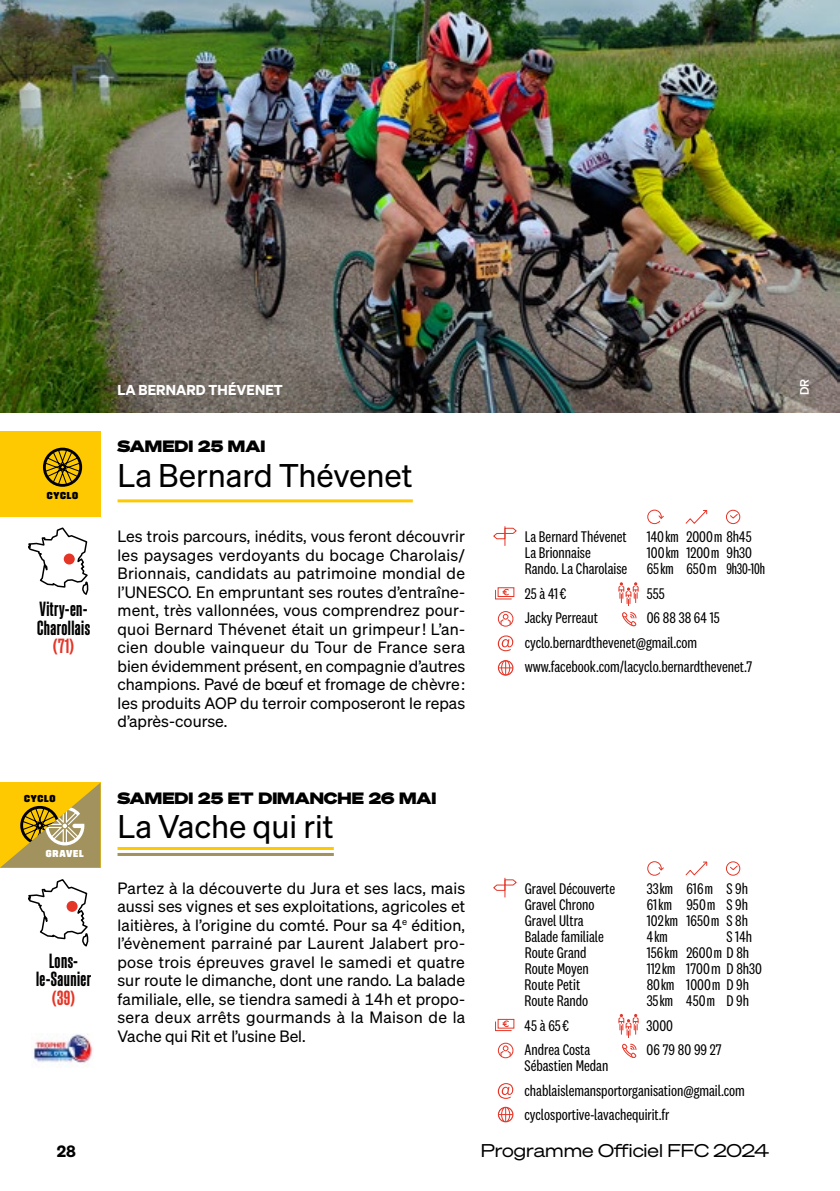
<style>
.page{position:relative;width:840px;height:1191px;background:#fff}
.page>*{position:absolute;margin:0;border:0;box-sizing:border-box;transform-origin:0 0}
.t1{font:32px "Sohne Buch";color:#000}
.t2{font:600 20px/18.4px "Sohne Schmal";letter-spacing:.02em;color:#000;text-align:center}
.t3{font:600 20px "Sohne Schmal";color:#e53527}
.t4{font:18px "Sohne Breit Buch";color:#000}
.t5{font:16px/18.4px "Sohne Buch";color:#000;text-align:justify}
.t6{font:16px/24.6px "National 2 Condensed";color:#000}
.t7{font:16px "Sohne Breit Extrafett";color:#000}
.t8{font:16px "National 2 Compressed";color:#000}
.t9{font:16px "Sohne Dreiviertelfett";color:#000}
.t10{font:14px "Sohne Dreiviertelfett";letter-spacing:.005em;color:#fff}
.t11{font:12px "Sohne Kraftig";color:#fff}
.t12{font:10px "Trim Poster Hefty";letter-spacing:.075em;color:#000}
.t13{font:10px "Trim Poster Hefty";letter-spacing:.075em;color:#fff}
.s1{font-family:"National 2 Compressed"}
.s2{font-family:"National 2 Condensed"}
</style>
<div class="page">
<svg style="left:493px;top:526px;width:24px;height:19px"></svg>
<svg style="left:493px;top:878px;width:24px;height:19px"></svg>
<svg style="left:685px;top:510px;width:22px;height:14px"></svg>
<svg style="left:685px;top:861px;width:22px;height:15px"></svg>
<svg style="left:728px;top:513px;width:9px;height:6px"></svg>
<svg style="left:728px;top:864px;width:9px;height:6px"></svg>
<div style="left:725px;top:510px;width:14px;height:14px;border:1px solid #e53527;border-radius:50%"></div>
<div style="left:725px;top:861px;width:14px;height:14px;border:1px solid #e53527;border-radius:50%"></div>
<svg style="left:647px;top:509px;width:17px;height:15px"></svg>
<svg style="left:647px;top:861px;width:17px;height:15px"></svg>
<div style="left:497px;top:1019px;width:17px;height:9px;border:1px solid #e53527"></div>
<svg style="left:495px;top:1020px;width:17px;height:11px"></svg>
<svg style="left:499px;top:1045px;width:12px;height:12px"></svg>
<div style="left:497px;top:1042px;width:16px;height:16px;border:1px solid #e53527;border-radius:50%"></div>
<svg style="left:618px;top:1014px;width:20px;height:44px"></svg>
<svg style="left:497px;top:1083px;width:16px;height:15px"></svg>
<svg style="left:499px;top:1108px;width:13px;height:13px"></svg>
<div style="left:497px;top:1106px;width:16px;height:16px;border:1px solid #e53527;border-radius:50%"></div>
<svg style="left:28px;top:879px;width:61px;height:68px"></svg>
<div style="left:66px;top:900px;width:12px;height:12px;background:#e53527;border-radius:50%"></div>
<div style="left:65px;top:899px;width:14px;height:14px;border:2px solid #fff;border-radius:50%"></div>
<img style="left:33px;top:1034px;width:60px;height:29px">
<hr style="left:117px;top:847px;width:216px;height:3px;background:#fec900">
<hr style="left:117px;top:853px;width:216px;height:3px;background:#a2925d">
<svg style="left:0;top:782px;width:100px;height:85px"></svg>
<div style="left:497px;top:587px;width:17px;height:10px;border:1px solid #e53527"></div>
<svg style="left:495px;top:588px;width:17px;height:12px"></svg>
<svg style="left:499px;top:614px;width:12px;height:12px"></svg>
<div style="left:497px;top:611px;width:16px;height:15px;border:1px solid #e53527;border-radius:50%"></div>
<svg style="left:618px;top:582px;width:20px;height:45px"></svg>
<svg style="left:497px;top:635px;width:16px;height:16px"></svg>
<svg style="left:499px;top:660px;width:13px;height:15px"></svg>
<div style="left:497px;top:660px;width:16px;height:15px;border:1px solid #e53527;border-radius:50%"></div>
<svg style="left:28px;top:527px;width:61px;height:68px"></svg>
<div style="left:63px;top:553px;width:12px;height:12px;background:#e53527;border-radius:50%"></div>
<div style="left:62px;top:552px;width:14px;height:14px;border:2px solid #fff;border-radius:50%"></div>
<hr style="left:117px;top:499px;width:295px;height:3px;background:#fec900">
<div style="left:0;top:431px;width:100px;height:85px;background:#fec900"></div>
<div style="left:43px;top:447px;width:39px;height:40px;border:3px solid #000;border-radius:50%"></div>
<svg style="left:44px;top:448px;width:37px;height:38px"></svg>
<img style="left:0;top:0;width:839px;height:412px">
<p class="t10" style="left:117px;top:381px;width:167px">LA BERNARD THÉVENET</p>
<p class="t11" style="left:796px;top:395px;width:18px;rotate:-90deg">DR</p>
<p class="t12" style="left:47px;top:490px;width:33px">CYCLO</p>
<p class="t2" style="left:37px;top:600px;width:54px;text-align:left">Vitry-en-<br>Charollais</p>
<p class="t3" style="left:53px;top:635px;width:23px">(71)</p>
<p class="t12" style="left:24px;top:793px;width:33px">CYCLO</p>
<p class="t13" style="left:46px;top:848px;width:39px">GRAVEL</p>
<p class="t2" style="left:36px;top:951px;width:57px">Lons&shy;le-Saunier</p>
<p class="t3" style="left:52px;top:987px;width:25px">(39)</p>
<p class="t7" style="left:117px;top:435px;width:149px">SAMEDI 25 MAI</p>
<h1 class="t1" style="left:117px;top:455px;width:296px">La Bernard Thévenet</h1>
<p class="t5" style="left:117px;top:526px;width:349px">Les trois parcours, inédits, vous feront découvrir les paysages verdoyants du bocage Charolais/ Brionnais, candidats au patrimoine mondial de l’UNESCO. En empruntant ses routes d’entraîne&shy;ment, très vallonnées, vous comprendrez pour&shy;quoi Bernard Thévenet était un grimpeur ! L’an&shy;cien double vainqueur du Tour de France sera bien évidemment présent, en compagnie d’autres champions. Pavé de bœuf et fromage de chèvre : les produits AOP du terroir composeront le repas d’après-course.</p>
<p class="t6" style="left:524px;top:529px;width:228px;line-height:16px">La Bernard Thévenet 140<span class="s1">km</span> 2000<span class="s1">m</span> 8h45<br>La Brionnaise</p>
<p class="t6" style="left:524px;top:545px;width:242px;line-height:16px;text-indent:122px">100<span class="s1">km</span> 1200<span class="s1">m</span> 9h30<br>Rando. La Charolaise 65<span class="s1">km</span> 650m <span class="s1">9h30-10h</span></p>
<p class="t6" style="left:524px;top:581px;width:43px">25 à 41€</p>
<p class="t6" style="left:646px;top:581px;width:20px">555</p>
<p class="t6" style="left:524px;top:605px;width:75px">Jacky Perreaut</p>
<p class="t6" style="left:524px;top:605px;width:229px;text-indent:122px">06 88 38 64 15 cyclo.bernardthevenet@gmail.com www.facebook.com/lacyclo.bernardthevenet.7</p>
<p class="t7" style="left:117px;top:787px;width:320px">SAMEDI 25 ET DIMANCHE 26 MAI</p>
<h1 class="t1" style="left:117px;top:807px;width:218px">La Vache qui rit</h1>
<p class="t5" style="left:117px;top:878px;width:349px">Partez à la découverte du Jura et ses lacs, mais aussi ses vignes et ses exploitations, agricoles et laitières, à l’origine du comté. Pour sa 4<sup>e</sup> édition, l’évènement parrainé par Laurent Jalabert pro&shy;pose trois épreuves gravel le samedi et quatre sur route le dimanche, dont une rando. La balade familiale, elle, se tiendra samedi à 14h et propo&shy;sera deux arrêts gourmands à la Maison de la Vache qui Rit et l’usine Bel.</p>
<p class="t6" style="left:524px;top:876px;width:92px">Gravel Découverte</p>
<p class="t6" style="left:646px;top:876px;width:103px">33<span class="s1">km</span> 616<span class="s1">m</span> S 9h</p>
<p class="t6" style="left:524px;top:892px;width:71px">Gravel Chrono</p>
<p class="t6" style="left:646px;top:892px;width:103px">61<span class="s1">km</span> 950<span class="s1">m</span> S 9h</p>
<p class="t6" style="left:524px;top:908px;width:60px">Gravel Ultra</p>
<p class="t6" style="left:646px;top:908px;width:103px">102<span class="s1">km</span> 1650<span class="s1">m</span> S 8h</p>
<p class="t6" style="left:524px;top:924px;width:80px">Balade familiale</p>
<p class="t8" style="left:646px;top:928px;width:22px"><span class="s2">4</span>km</p>
<p class="t6" style="left:726px;top:924px;width:27px">S 14h</p>
<p class="t6" style="left:524px;top:940px;width:63px">Route Grand</p>
<p class="t6" style="left:646px;top:940px;width:104px">156<span class="s1">km</span> 2600<span class="s1">m</span> D 8h</p>
<p class="t6" style="left:524px;top:956px;width:66px">Route Moyen</p>
<p class="t6" style="left:646px;top:956px;width:117px">112<span class="s1">km</span> 1700m D 8h30</p>
<p class="t6" style="left:524px;top:972px;width:57px">Route Petit</p>
<p class="t6" style="left:646px;top:972px;width:104px">80<span class="s1">km</span> 1000<span class="s1">m</span> D 9h</p>
<p class="t6" style="left:524px;top:988px;width:65px">Route Rando</p>
<p class="t6" style="left:646px;top:988px;width:104px">35<span class="s1">km</span> 450<span class="s1">m</span> D 9h</p>
<p class="t6" style="left:524px;top:1012px;width:46px">45 à 65€</p>
<p class="t6" style="left:646px;top:1012px;width:28px">3000</p>
<p class="t6" style="left:524px;top:1037px;width:67px">Andrea Costa</p>
<p class="t6" style="left:646px;top:1037px;width:76px">06 79 80 99 27</p>
<p class="t6" style="left:524px;top:1053px;width:221px">Sébastien Medan chablaislemansportorganisation@gmail.com cyclosportive-lavachequirit.fr</p>
<p class="t9" style="left:57px;top:1140px;width:20px">28</p>
<p class="t4" style="left:480px;top:1139px;width:289px">Programme Officiel FFC 2024</p>
</div>
